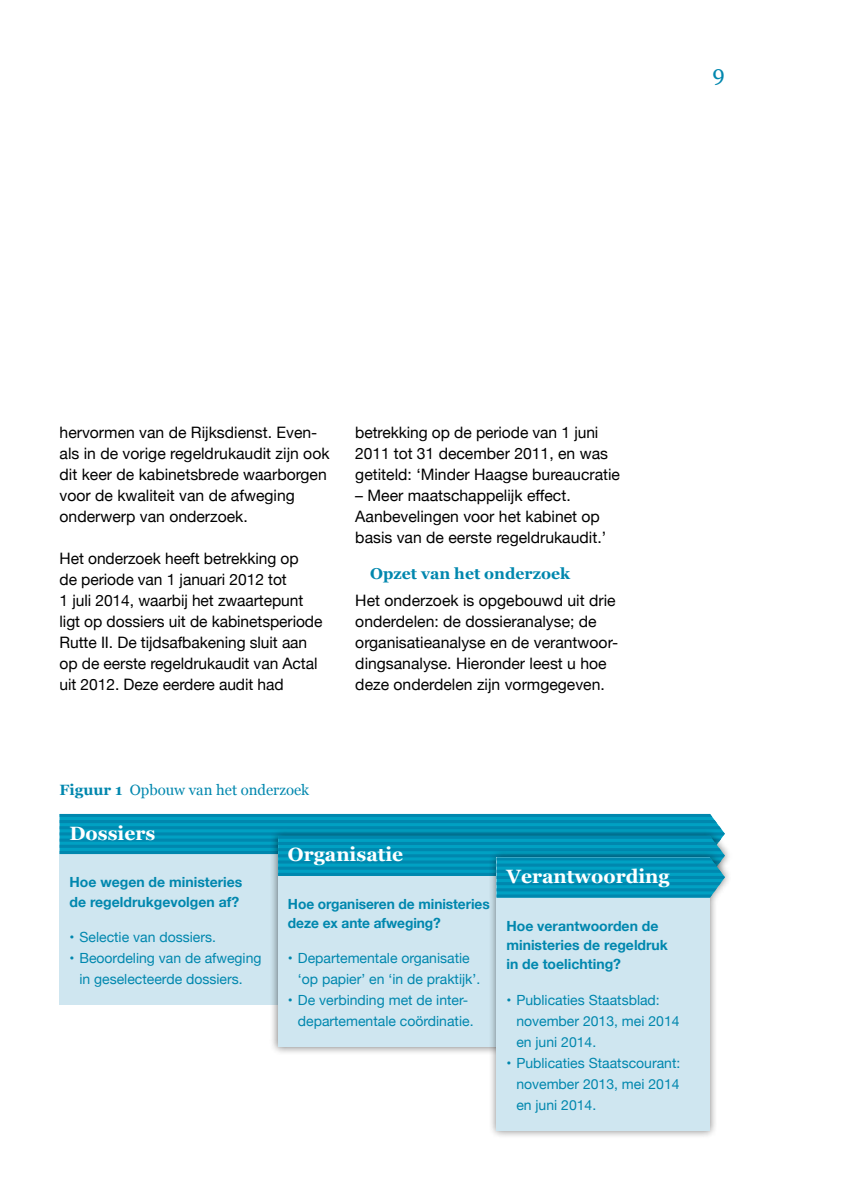
<style>
.page{position:relative;width:844px;height:1191px;background:#fff}
.page>*{position:absolute;margin:0;border:0;box-sizing:border-box;transform-origin:0 0}
.t1{font:21.88px "Georgia";color:#0087ae}
.t2{font:700 19.25px "Georgia";color:#fff}
.t3{font:15.75px/21px "Helvetica Neue";color:#000}
.t4{font:700 15.75px "Georgia";color:#0087ae}
.t5{font:14.88px "Georgia";color:#0087ae}
.t6{font:14px/21px "Helvetica Neue";color:#0087ae}
.t7{font:700 14px/19.2px "Helvetica Neue";color:#0087ae}
.s1{font-weight:700}
</style>
<div class="page">
<div style="left:60px;top:814px;width:256px;height:191px;background:#cfe6f0"></div>
<div style="left:269px;top:828px;width:463px;height:226px;background:#000;opacity:.5"></div>
<div style="left:278px;top:836px;width:337px;height:211px;background:#cfe6f0"></div>
<div style="left:488px;top:849px;width:244px;height:290px;background:#000;opacity:.5"></div>
<div style="left:496px;top:858px;width:213px;height:273px;background:#cfe6f0"></div>
<svg style="left:60px;top:814px;width:664px;height:83px"></svg>
<h1 class="t1" style="left:712px;top:60px;width:14px">9</h1>
<p class="t3" style="left:60px;top:422px;width:271px">hervormen van de Rijksdienst. Even&shy;als in de vorige regeldrukaudit zijn ook dit keer de kabinetsbrede waarborgen voor de kwaliteit van de afweging onderwerp van onderzoek.</p>
<p class="t3" style="left:60px;top:548px;width:264px">Het onderzoek heeft betrekking op<br>de periode van 1 januari 2012 tot<br>1 juli 2014, waarbij het zwaartepunt ligt op dossiers uit de kabinetsperiode Rutte II. De tijdsafbakening sluit aan op de eerste regeldrukaudit van Actal uit 2012. Deze eerdere audit had</p>
<p class="t3" style="left:355px;top:422px;width:266px">betrekking op de periode van 1 juni<br>2011 tot 31 december 2011, en was getiteld: ‘Minder Haagse bureaucratie</p>
<p class="t3" style="left:355px;top:485px;width:252px">– Meer maatschappelijk effect.<br>Aanbevelingen voor het kabinet op basis van de eerste regeldrukaudit.’</p>
<p class="t4" style="left:370px;top:562px;width:201px">Opzet van het onderzoek</p>
<p class="t3" style="left:355px;top:590px;width:264px">Het onderzoek is opgebouwd uit drie onderdelen: de dossieranalyse; de organisatieanalyse en de verantwoor&shy;dingsanalyse. Hieronder leest u hoe deze onderdelen zijn vormgegeven.</p>
<p class="t5" style="left:60px;top:780px;width:251px"><span class="s1">Figuur 1</span> Opbouw van het onderzoek</p>
<p class="t2" style="left:69px;top:818px;width:87px">Dossiers</p>
<p class="t7" style="left:69px;top:873px;width:174px">Hoe wegen de ministeries de regeldrukgevolgen af?</p>
<p class="t6" style="left:69px;top:927px;width:148px">• Selectie van dossiers.</p>
<p class="t6" style="left:79px;top:948px;width:183px;text-indent:-10px">• Beoordeling van de afweging in geselecteerde dossiers.</p>
<p class="t2" style="left:288px;top:840px;width:117px">Organisatie</p>
<p class="t7" style="left:288px;top:895px;width:203px">Hoe organiseren de ministeries deze ex ante afweging?</p>
<p class="t6" style="left:298px;top:948px;width:184px;text-indent:-10px">• Departementale organisatie ‘op papier’ en ‘in de praktijk’.</p>
<p class="t6" style="left:298px;top:990px;width:177px;text-indent:-10px">• De verbinding met de inter&shy;departementale coördinatie.</p>
<p class="t2" style="left:506px;top:861px;width:165px">Verantwoording</p>
<p class="t7" style="left:506px;top:916px;width:163px">Hoe verantwoorden de ministeries de regeldruk in de toelichting?</p>
<p class="t6" style="left:516px;top:990px;width:165px;text-indent:-10px">• Publicaties Staatsblad: november 2013, mei 2014 en juni 2014.</p>
<p class="t6" style="left:516px;top:1053px;width:165px;text-align:justify;text-indent:-10px">• Publicaties Staatscourant: november 2013, mei 2014 en juni 2014.</p>
</div>
